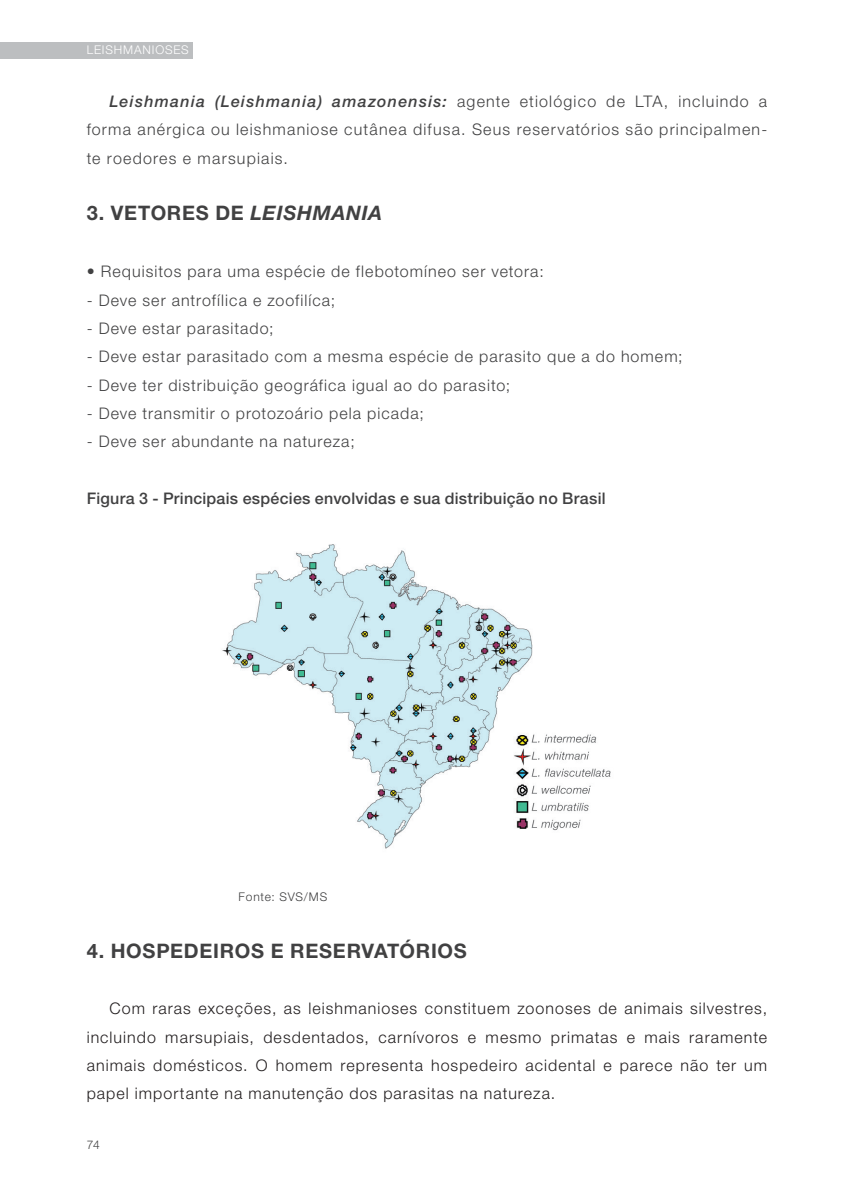
<style>
.page{position:relative;width:854px;height:1194px;background:#fff}
.page>*{position:absolute;margin:0;border:0;box-sizing:border-box;transform-origin:0 0}
.t1{font:700 20px "Helvetica Neue";letter-spacing:.035em;color:#414142}
.t2{font:300 16px/28.4px "Helvetica Neue";letter-spacing:.065em;color:#414142;text-align:justify}
.t3{font:300 16px/28.4px "Helvetica Neue";letter-spacing:.065em;color:#231f20;text-align:justify}
.t4{font:500 16px "Helvetica Neue";letter-spacing:.015em;color:#414142}
.t5{font:300 12px "Helvetica Neue";letter-spacing:.06em;color:#414142}
.t6{font:300 12px "Helvetica Neue";letter-spacing:.07em;color:#fff}
.s1{font-weight:500;font-style:italic}
.s2{font-style:italic}
</style>
<div class="page">
<div style="left:0;top:42px;width:193px;height:16px;background:#bcbec0"></div>
<img style="left:222px;top:544px;width:389px;height:305px">
<p class="t6" style="left:87px;top:42px;width:104px">LEISHMANIOSES</p>
<p class="t2" style="left:87px;top:87px;width:682px;text-indent:23px"><span class="s1">Leishmania (Leishmania) amazonensis:</span> agente etiológico de LTA, incluindo a forma anérgica ou leishmaniose cutânea difusa. Seus reservatórios são principalmen&shy;te roedores e marsupiais.</p>
<p class="t1" style="left:87px;top:201px;width:297px">3. VETORES DE <span class="s2">LEISHMANIA</span></p>
<p class="t2" style="left:87px;top:257px;width:458px">• Requisitos para uma espécie de flebotomíneo ser vetora:</p>
<p class="t2" style="left:87px;top:285px;width:250px">- Deve ser antrofílica e zoofilíca;</p>
<p class="t2" style="left:87px;top:314px;width:188px">- Deve estar parasitado;</p>
<p class="t2" style="left:87px;top:342px;width:597px">- Deve estar parasitado com a mesma espécie de parasito que a do homem;</p>
<p class="t2" style="left:87px;top:370px;width:425px">- Deve ter distribuição geográfica igual ao do parasito;</p>
<p class="t2" style="left:87px;top:399px;width:339px">- Deve transmitir o protozoário pela picada;</p>
<p class="t2" style="left:87px;top:427px;width:269px">- Deve ser abundante na natureza;</p>
<p class="t4" style="left:87px;top:489px;width:520px">Figura 3 - Principais espécies envolvidas e sua distribuição no Brasil</p>
<p class="t5" style="left:239px;top:889px;width:90px">Fonte: SVS/MS</p>
<p class="t1" style="left:87px;top:938px;width:381px">4. HOSPEDEIROS E RESERVATÓRIOS</p>
<p class="t3" style="left:87px;top:994px;width:682px;text-indent:23px">Com raras exceções, as leishmanioses constituem zoonoses de animais silvestres, incluindo marsupiais, desdentados, carnívoros e mesmo primatas e mais raramente animais domésticos. O homem representa hospedeiro acidental e parece não ter um papel importante na manutenção dos parasitas na natureza.</p>
<p class="t5" style="left:87px;top:1138px;width:14px">74</p>
</div>
